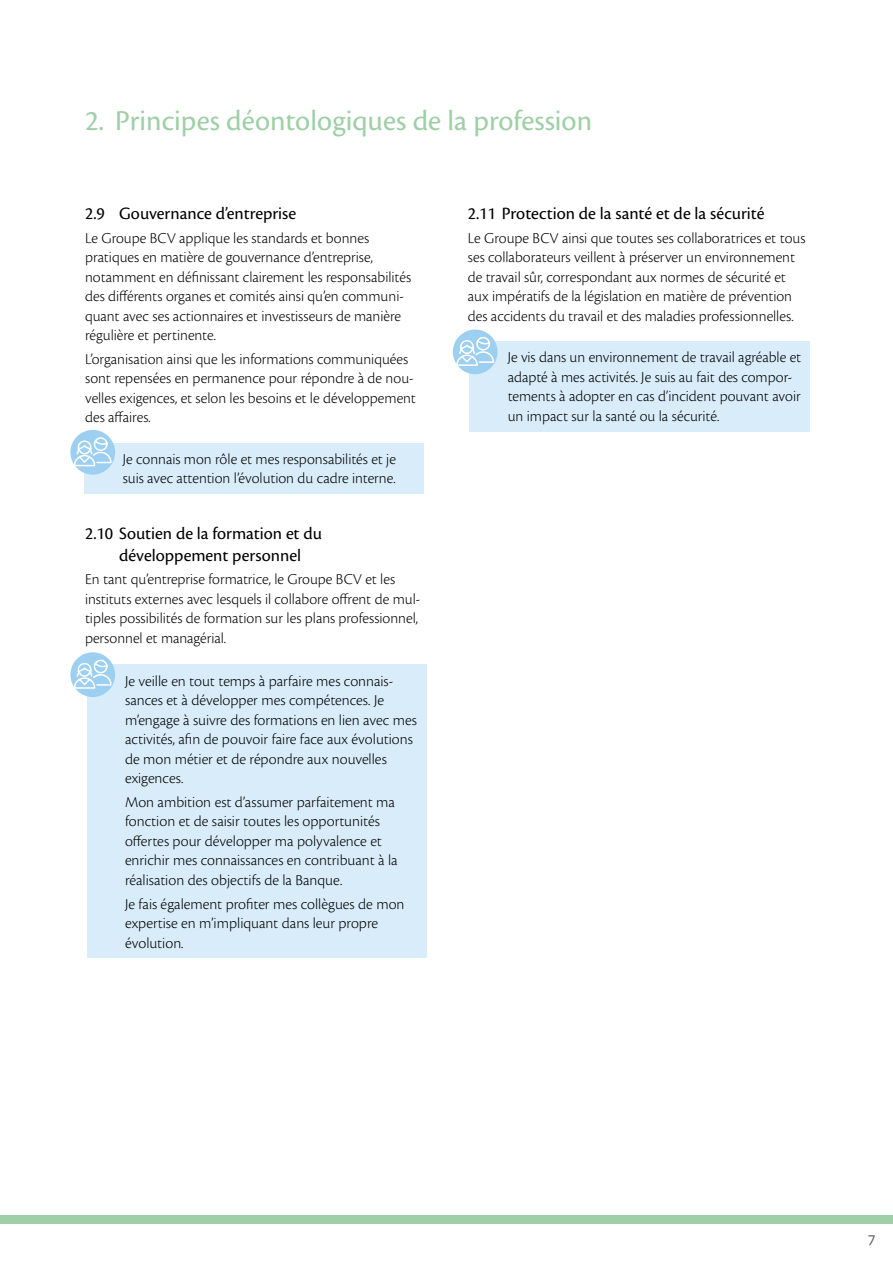
<style>
.page{position:relative;width:893px;height:1263px;background:#fff}
.page>*{position:absolute;margin:0;border:0;box-sizing:border-box;transform-origin:0 0}
.t1{font:30px "Cronos Pro";color:#9fcfa7}
.t2{font:18px/21.6px "Cronos Pro";color:#000}
.t3{font:16.5px "Cronos Pro";color:#605d5a}
.t4{font:300 15.75px/19.5px "Cronos Pro";color:#000}
</style>
<div class="page">
<div style="left:0;top:1215px;width:893px;height:9px;background:#9fcfa7"></div>
<div style="left:85px;top:443px;width:339px;height:51px;background:#d8ecf9"></div>
<div style="left:87px;top:665px;width:339px;height:293px;background:#d8ecf9"></div>
<div style="left:469px;top:341px;width:341px;height:91px;background:#d8ecf9"></div>
<div style="left:70px;top:430px;width:45px;height:45px;background:#9ccff0;border-radius:50%"></div>
<svg style="left:73px;top:436px;width:39px;height:31px"></svg>
<div style="left:70px;top:652px;width:45px;height:45px;background:#9ccff0;border-radius:50%"></div>
<svg style="left:73px;top:659px;width:39px;height:30px"></svg>
<div style="left:453px;top:329px;width:45px;height:45px;background:#9ccff0;border-radius:50%"></div>
<svg style="left:455px;top:336px;width:40px;height:31px"></svg>
<h1 class="t1" style="left:85px;top:103px;width:509px">2. Principes déontologiques de la profession</h1>
<p class="t2" style="left:85px;top:202px;width:213px">2.9 Gouvernance d’entreprise</p>
<p class="t4" style="left:85px;top:228px;width:328px">Le Groupe BCV applique les standards et bonnes pratiques en matière de gouvernance d’entreprise, notamment en définissant clairement les responsabilités des différents organes et comités ainsi qu’en communi&shy;quant avec ses actionnaires et investisseurs de manière régulière et pertinente.</p>
<p class="t4" style="left:85px;top:349px;width:332px">L’organisation ainsi que les informations communiquées sont repensées en permanence pour répondre à de nou&shy;velles exigences, et selon les besoins et le développement des affaires.</p>
<p class="t4" style="left:123px;top:449px;width:275px">Je connais mon rôle et mes responsabilités et je suis avec attention l’évolution du cadre interne.</p>
<p class="t2" style="left:119px;top:523px;width:204px;text-indent:-34px">2.10 Soutien de la formation et du développement personnel</p>
<p class="t4" style="left:85px;top:570px;width:337px">En tant qu’entreprise formatrice, le Groupe BCV et les instituts externes avec lesquels il collabore offrent de mul&shy;tiples possibilités de formation sur les plans professionnel, personnel et managérial.</p>
<p class="t4" style="left:125px;top:671px;width:294px">Je veille en tout temps à parfaire mes connais&shy;sances et à développer mes compétences. Je m’engage à suivre des formations en lien avec mes activités, afin de pouvoir faire face aux évolutions de mon métier et de répondre aux nouvelles exigences.</p>
<p class="t4" style="left:125px;top:792px;width:274px">Mon ambition est d’assumer parfaitement ma fonction et de saisir toutes les opportunités offertes pour développer ma polyvalence et enrichir mes connaissances en contribuant à la réalisation des objectifs de la Banque.</p>
<p class="t4" style="left:125px;top:894px;width:281px">Je fais également profiter mes collègues de mon expertise en m’impliquant dans leur propre évolution.</p>
<p class="t2" style="left:468px;top:202px;width:298px">2.11 Protection de la santé et de la sécurité</p>
<p class="t4" style="left:468px;top:228px;width:339px">Le Groupe BCV ainsi que toutes ses collaboratrices et tous ses collaborateurs veillent à préserver un environnement de travail sûr, correspondant aux normes de sécurité et aux impératifs de la législation en matière de prévention des accidents du travail et des maladies professionnelles.</p>
<p class="t4" style="left:508px;top:347px;width:295px">Je vis dans un environnement de travail agréable et adapté à mes activités. Je suis au fait des compor&shy;tements à adopter en cas d’incident pouvant avoir un impact sur la santé ou la sécurité.</p>
<p class="t3" style="left:868px;top:1231px;width:9px">7</p>
</div>
